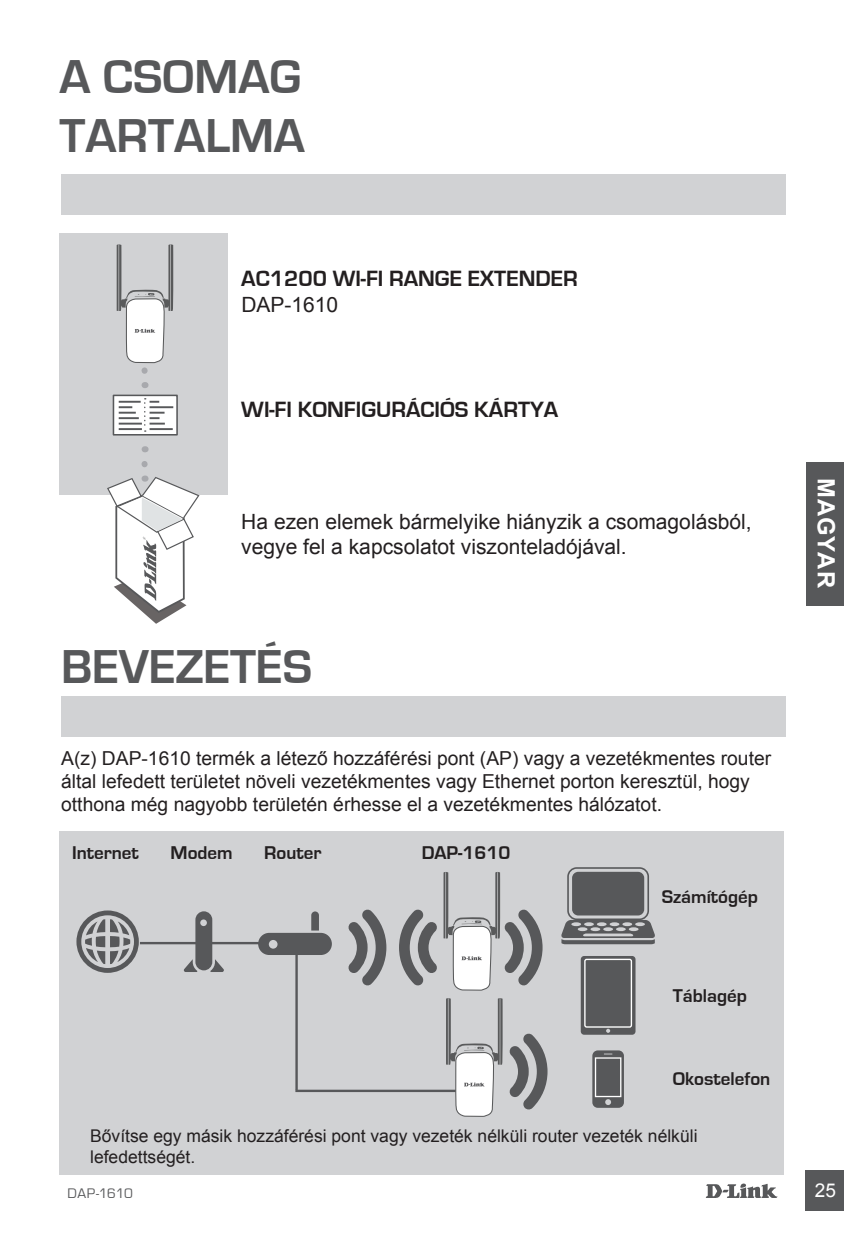
<style>
.page{position:relative;width:844px;height:1241px;background:#fff}
.page>*{position:absolute;margin:0;border:0;box-sizing:border-box;transform-origin:0 0}
.t1{font:700 49px/58.8px "Eurostile";color:#57585a}
.t2{font:700 23.8px "Arial";letter-spacing:.03em;color:#fff}
.t3{font:700 22.75px "Eurostile";color:#231f20}
.t4{font:21px/25.2px "Arial";color:#231f20}
.t5{font:19.25px/23.1px "Arial";color:#231f20}
.t6{font:700 18.9px "Eurostile";color:#231f20}
.t7{font:18.9px "Arial";color:#fff}
.t8{font:17.5px/21px "Arial";color:#231f20}
.t9{font:14.35px "Eurostile";letter-spacing:-.01em;color:#57585a}
</style>
<div class="page">
<svg style="left:706px;top:1183px;width:71px;height:14px"></svg>
<div style="left:804px;top:1170px;width:39px;height:40px;background:#57585a"></div>
<div style="left:806px;top:462px;width:37px;height:143px;background:#57585a"></div>
<div style="left:60px;top:830px;width:724px;height:344px;background:#d1d2d4"></div>
<div style="left:61px;top:174px;width:724px;height:40px;background:#d1d2d4"></div>
<div style="left:61px;top:696px;width:724px;height:40px;background:#d1d2d4"></div>
<div style="left:60px;top:233px;width:167px;height:261px;background:#d1d2d4"></div>
<svg style="left:141px;top:370px;width:6px;height:18px"></svg>
<div style="left:113px;top:394px;width:65px;height:41px;background:#fff;border:2px solid #57585a"></div>
<hr style="left:149px;top:406px;width:24px;height:2px;background:#57585a">
<svg style="left:119px;top:398px;width:46px;height:33px"></svg>
<hr style="left:149px;top:428px;width:24px;height:2px;background:#57585a">
<svg style="left:107px;top:464px;width:92px;height:159px"></svg>
<svg style="left:184px;top:911px;width:40px;height:60px"></svg>
<svg style="left:76px;top:910px;width:63px;height:62px"></svg>
<svg style="left:258px;top:911px;width:74px;height:43px"></svg>
<svg style="left:561px;top:867px;width:94px;height:77px"></svg>
<svg style="left:592px;top:1050px;width:31px;height:57px"></svg>
<svg style="left:399px;top:909px;width:38px;height:76px"></svg>
<svg style="left:509px;top:1033px;width:38px;height:76px"></svg>
<svg style="left:348px;top:909px;width:38px;height:76px"></svg>
<hr style="left:140px;top:941px;width:124px;height:3px;background:#57585a">
<div style="left:580px;top:956px;width:55px;height:78px;background:#57585a"></div>
<div style="left:584px;top:958px;width:48px;height:69px;border:1px solid #fff;border-radius:2px"></div>
<hr style="left:295px;top:1089px;width:163px;height:2px;background:#57585a">
<hr style="left:295px;top:952px;width:3px;height:137px;background:#57585a">
<svg style="left:446px;top:998px;width:57px;height:119px"></svg>
<svg style="left:443px;top:872px;width:99px;height:119px"></svg>
<svg style="left:117px;top:244px;width:56px;height:119px"></svg>
<h1 class="t1" style="left:60px;top:48px;width:247px">A CSOMAG<br>TARTALMA</h1>
<p class="t3" style="left:241px;top:266px;width:338px">AC1200 WI-FI RANGE EXTENDER</p>
<p class="t4" style="left:241px;top:292px;width:98px">DAP-1610</p>
<p class="t3" style="left:241px;top:397px;width:318px">WI-FI KONFIGURÁCIÓS KÁRTYA</p>
<p class="t4" style="left:241px;top:509px;width:512px">Ha ezen elemek bármelyike hiányzik a csomagolásból, vegye fel a kapcsolatot viszonteladójával.</p>
<h1 class="t1" style="left:61px;top:638px;width:252px">BEVEZETÉS</h1>
<p class="t5" style="left:61px;top:746px;width:711px">A(z) DAP-1610 termék a létező hozzáférési pont (AP) vagy a vezetékmentes router által lefedett területet növeli vezetékmentes vagy Ethernet porton keresztül, hogy otthona még nagyobb területén érhesse el a vezetékmentes hálózatot.</p>
<p class="t6" style="left:72px;top:842px;width:68px">Internet</p>
<p class="t6" style="left:171px;top:842px;width:64px">Modem</p>
<p class="t6" style="left:264px;top:842px;width:59px">Router</p>
<p class="t6" style="left:421px;top:842px;width:90px">DAP-1610</p>
<p class="t6" style="left:661px;top:886px;width:98px">Számítógép</p>
<p class="t6" style="left:672px;top:984px;width:76px">Táblagép</p>
<p class="t6" style="left:672px;top:1068px;width:99px">Okostelefon</p>
<p class="t8" style="left:90px;top:1124px;width:608px">Bővítse egy másik hozzáférési pont vagy vezeték nélküli router vezeték nélküli lefedettségét.</p>
<p class="t2" style="left:842px;top:477px;width:112px;rotate:90deg">MAGYAR</p>
<p class="t9" style="left:67px;top:1185px;width:67px">DAP-1610</p>
<p class="t7" style="left:814px;top:1177px;width:23px">25</p>
</div>
